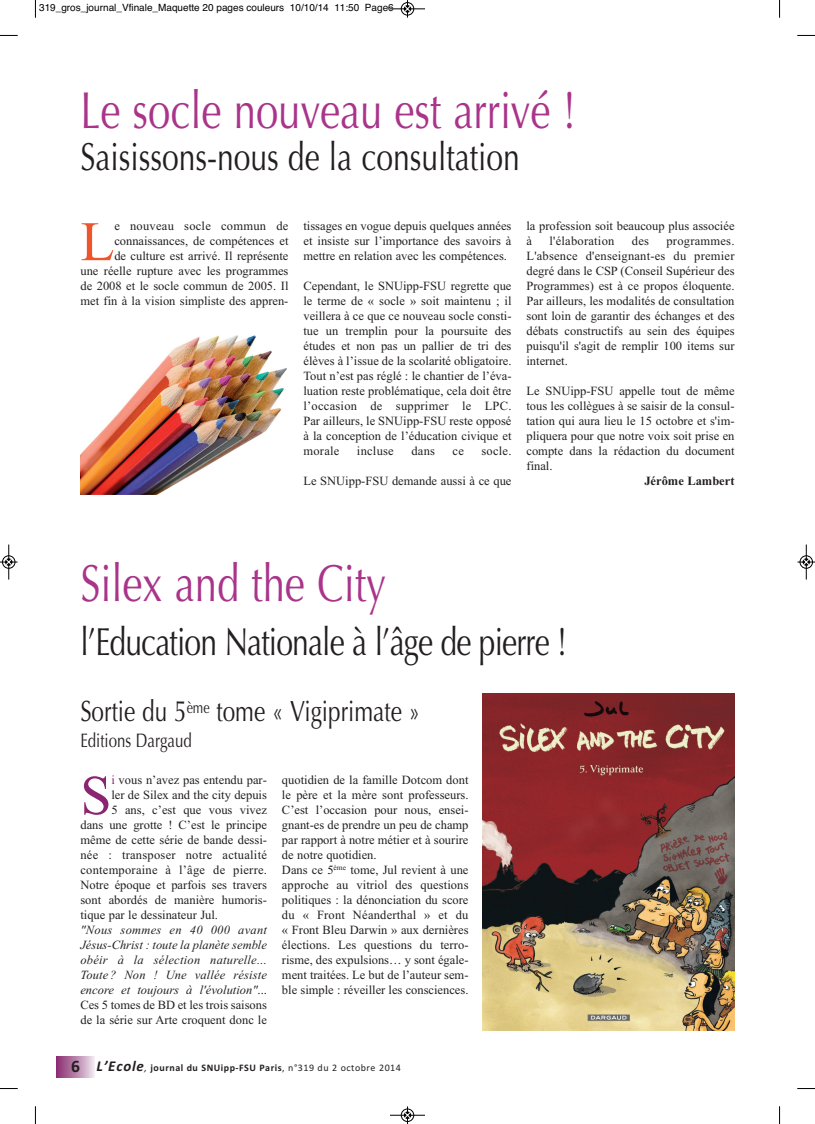
<style>
.page{position:relative;width:815px;height:1124px;background:#fff}
.page>*{position:absolute;margin:0;border:0;box-sizing:border-box;transform-origin:0 0}
.t1{font:55.75px "Times New Roman";color:#ef552a}
.t2{font:55.75px "Times New Roman";color:#8b2471}
.t3{font:52px "Optima";color:#a9348a;scale:.77 1}
.t4{font:39px "Optima";letter-spacing:-.03em;color:#231f20;scale:.77 1}
.t5{font:39px "Optima";color:#231f20;scale:.77 1}
.t6{font:29.25px "Optima";color:#231f20;scale:.77 1}
.t7{font:19.5px "Optima";color:#231f20;scale:.77 1}
.t8{font:12.5px/15px "Times New Roman";color:#231f20;text-align:justify}
.t9{font:italic 12.5px/15px "Times New Roman";color:#231f20;text-align:justify}
.t10{font:12.5px "Times New Roman";letter-spacing:.02em;color:#231f20}
.t11{font:700 12.5px "Times New Roman";color:#231f20}
.t12{font:10px "Helvetica";color:#000}
.t13{font:700 10px "Calibri";letter-spacing:.05em;color:#231f20}
.s1{color:#8b2471}
.s2{font-style:normal}
.s3{font-size:17.5px}
.s4{font-style:italic;font-size:15px}
.s5{font-weight:400;font-style:italic}
.s6{font-weight:400}
</style>
<div class="page">
<div style="left:57px;top:1056px;width:38px;height:21px;background:linear-gradient(to right,#892d70,#ece1ea)"></div>
<img style="left:483px;top:693px;width:252px;height:337px">
<img style="left:80px;top:335px;width:207px;height:159px">
<svg style="left:35px;top:0;width:1px;height:18px"></svg>
<svg style="left:0;top:35px;width:18px;height:1px"></svg>
<svg style="left:779px;top:0;width:1px;height:18px"></svg>
<svg style="left:797px;top:35px;width:18px;height:1px"></svg>
<svg style="left:35px;top:1106px;width:1px;height:17px"></svg>
<svg style="left:0;top:1088px;width:18px;height:1px"></svg>
<svg style="left:779px;top:1106px;width:1px;height:17px"></svg>
<svg style="left:797px;top:1088px;width:18px;height:1px"></svg>
<div style="left:401px;top:2px;width:13px;height:14px;border:1px solid #fff;border-radius:50%"></div>
<hr style="left:390px;top:9px;width:35px;height:1px;background:#000">
<div style="left:401px;top:2px;width:13px;height:13px;border:1px solid #000;border-radius:50%"></div>
<svg style="left:404px;top:0;width:7px;height:18px"></svg>
<hr style="left:390px;top:1114px;width:35px;height:1px;background:#000">
<div style="left:401px;top:1108px;width:13px;height:13px;border:1px solid #000;border-radius:50%"></div>
<svg style="left:404px;top:1106px;width:7px;height:17px"></svg>
<hr style="left:9px;top:544px;width:1px;height:35px;background:#000">
<div style="left:2px;top:555px;width:13px;height:13px;border:1px solid #000;border-radius:50%"></div>
<svg style="left:0;top:558px;width:18px;height:7px"></svg>
<hr style="left:806px;top:544px;width:1px;height:35px;background:#000">
<div style="left:800px;top:555px;width:13px;height:13px;border:1px solid #000;border-radius:50%"></div>
<svg style="left:798px;top:558px;width:17px;height:7px"></svg>
<p class="t12" style="left:39px;top:2px;width:356px">319_gros_journal_Vfinale_Maquette 20 pages couleurs 10/10/14 11:50 Page6</p>
<h2 class="t3" style="left:80px;top:80px;width:645px">Le socle nouveau est arrivé !</h2>
<h3 class="t5" style="left:80px;top:134px;width:572px">Saisissons-nous de la consultation</h3>
<p class="t8" style="left:80px;top:218px;width:210px;text-align:right">e nouveau socle commun de connaissances, de compétences et<br>de culture est arrivé. Il représente<br>une réelle rupture avec les programmes de 2008 et le socle commun de 2005. Il met fin à la vision simpliste des appren-</p>
<p class="t8" style="left:303px;top:218px;width:210px">tissages en vogue depuis quelques années et insiste sur l’importance des savoirs à mettre en relation avec les compétences.</p>
<h1 class="t1" style="left:80px;top:208px;width:36px">L</h1>
<p class="t8" style="left:303px;top:278px;width:210px">Cependant, le SNUipp-FSU regrette que le terme de « socle » soit maintenu ; il veillera à ce que ce nouveau socle consti&shy;tue un tremplin pour la poursuite des études et non pas un pallier de tri des élèves à l’issue de la scolarité obligatoire.<br>Tout n’est pas réglé : le chantier de l’éva&shy;luation reste problématique, cela doit être l’occasion de supprimer le LPC.<br>Par ailleurs, le SNUipp-FSU reste opposé à la conception de l’éducation civique et morale</p>
<p class="t10" style="left:357px;top:443px;width:38px">incluse</p>
<p class="t8" style="left:411px;top:443px;width:25px">dans</p>
<p class="t8" style="left:453px;top:443px;width:13px">ce</p>
<p class="t8" style="left:481px;top:443px;width:32px">socle.</p>
<p class="t8" style="left:303px;top:473px;width:210px">Le SNUipp-FSU demande aussi à ce que</p>
<p class="t8" style="left:526px;top:218px;width:210px">la profession soit beaucoup plus associée à</p>
<p class="t10" style="left:549px;top:233px;width:66px">l'élaboration</p>
<p class="t8" style="left:632px;top:233px;width:19px">des</p>
<p class="t8" style="left:526px;top:233px;width:210px;text-indent:140px">programmes.<br>L'absence d'enseignant-es du premier degré dans le CSP (Conseil Supérieur des Programmes) est à ce propos éloquente.<br>Par ailleurs, les modalités de consultation sont loin de garantir des échanges et des débats constructifs au sein des équipes puisqu'il s'agit de remplir 100 items sur internet.</p>
<p class="t8" style="left:526px;top:383px;width:210px">Le SNUipp-FSU appelle tout de même tous les collègues à se saisir de la consul&shy;tation qui aura lieu le 15 octobre et s'im&shy;pliquera pour que notre voix soit prise en compte dans la rédaction du document final.</p>
<p class="t11" style="left:644px;top:473px;width:92px">Jérôme Lambert</p>
<h2 class="t3" style="left:80px;top:553px;width:399px">Silex and the City</h2>
<h3 class="t4" style="left:80px;top:618px;width:634px">l’Education Nationale à l’âge de pierre !</h3>
<h3 class="t6" style="left:80px;top:694px;width:443px">Sortie du 5<sup>ème</sup> tome « Vigiprimate »</h3>
<h3 class="t7" style="left:80px;top:728px;width:146px">Editions Dargaud</h3>
<h1 class="t2" style="left:80px;top:762px;width:33px">S</h1>
<p class="t8" style="left:111px;top:772px;width:157px"><span class="s1">i</span> vous n’avez pas entendu par-</p>
<p class="t8" style="left:111px;top:787px;width:157px">ler de Silex and the city depuis</p>
<p class="t8" style="left:111px;top:802px;width:157px">5 ans, c’est que vous vivez</p>
<p class="t8" style="left:80px;top:817px;width:188px">dans une grotte ! C’est le principe</p>
<p class="t8" style="left:80px;top:832px;width:188px">même de cette série de bande dessi-</p>
<p class="t10" style="left:80px;top:847px;width:188px">née : transposer notre actualité</p>
<p class="t10" style="left:80px;top:862px;width:188px">contemporaine à l’âge de pierre.</p>
<p class="t8" style="left:80px;top:877px;width:188px">Notre époque et parfois ses travers</p>
<p class="t8" style="left:80px;top:892px;width:188px">sont abordés de manière humoris-</p>
<p class="t8" style="left:80px;top:907px;width:139px">tique par le dessinateur Jul.</p>
<p class="t9" style="left:80px;top:922px;width:188px">"Nous sommes en 40 000 avant Jésus-Christ : toute la planète semble obéir à la sélection naturelle...<br>Toute ? Non ! Une vallée résiste encore et toujours à l'évolution"<span class="s2">...<br>Ces 5 tomes de BD et les trois saisons de la série sur Arte croquent donc le</span></p>
<p class="t8" style="left:282px;top:772px;width:188px;text-align:left">quotidien de la famille Dotcom dont le père et la mère sont professeurs.<br>C’est l’occasion pour nous, ensei&shy;gnant-es de prendre un peu de champ par rapport à notre métier et à sourire de notre quotidien.<br>Dans ce 5<sup>ème</sup> tome, Jul revient à une approche au vitriol des questions politiques : la dénonciation du score du « Front Néanderthal » et du « Front Bleu Darwin » aux dernières élections. Les questions du terro&shy;risme, des expulsions… y sont égale&shy;ment traitées. Le but de l’auteur sem&shy;ble simple : réveiller les consciences.</p>
<p class="t13" style="left:71px;top:1061px;width:331px"><span class="s3">6</span> <span class="s4">L’Ecole</span><span class="s5">,</span> journal du SNUipp-FSU Paris<span class="s6">, n°319 du 2 octobre 2014</span></p>
</div>
